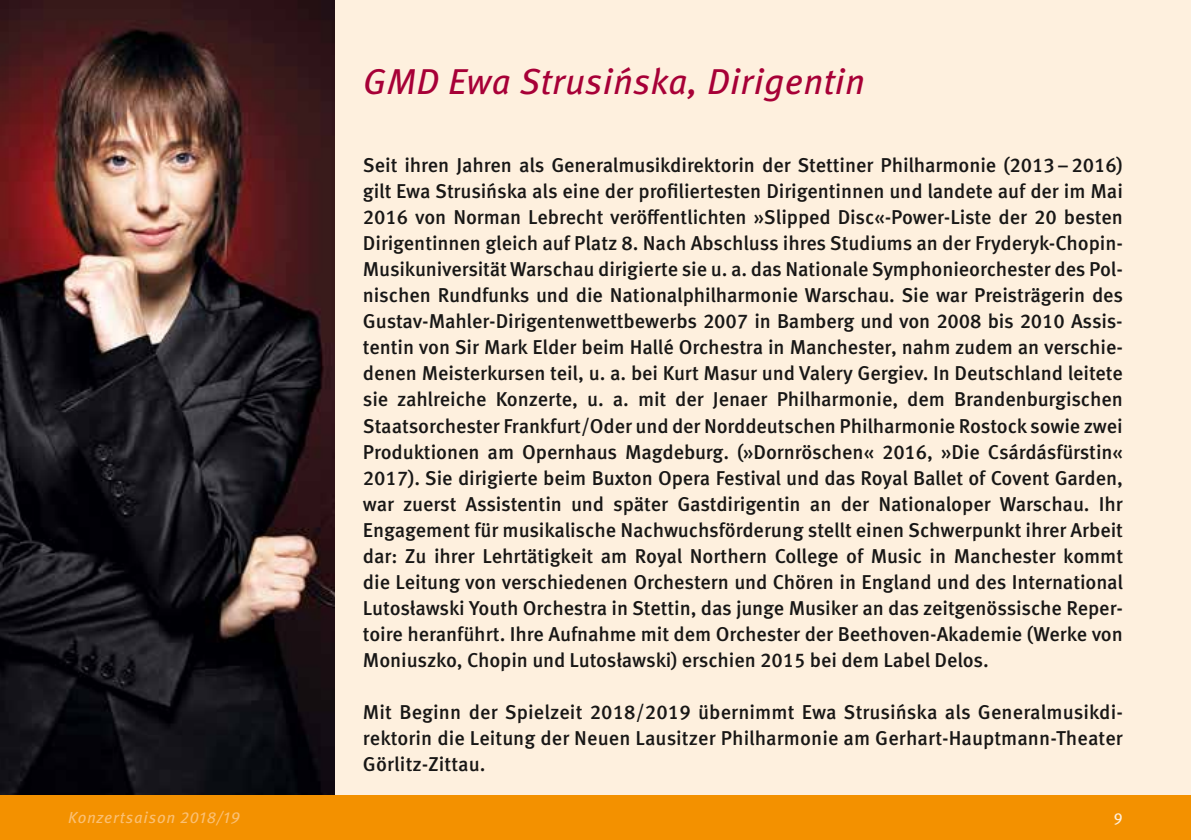
<style>
.page{position:relative;width:1191px;height:840px;background:#fff}
.page>*{position:absolute;margin:0;border:0;box-sizing:border-box;transform-origin:0 0}
.t1{font:italic 36px "Meta Pro";letter-spacing:.01em;color:#a70037}
.t2{font:500 20px/26px "Meta Pro";letter-spacing:-.005em;color:#181716;text-align:justify}
.t3{font:italic 16px "Meta Pro";letter-spacing:.05em;color:#fac074}
.t4{font:16px "Meta Pro";color:#fef0de}
</style>
<div class="page">
<div style="left:0;top:0;width:1191px;height:839px;background:#fef0de"></div>
<img style="left:0;top:0;width:334px;height:795px">
<div style="left:0;top:795px;width:1191px;height:44px;background:#f39100"></div>
<h1 class="t1" style="left:363px;top:54px;width:504px">GMD Ewa Strusińska, Dirigentin</h1>
<p class="t2" style="left:363px;top:151px;width:761px">Seit ihren Jahren als Generalmusikdirektorin der Stettiner Philharmonie (2013–2016) gilt Ewa Strusińska als eine der profiliertesten Dirigentinnen und landete auf der im Mai 2016 von Norman Lebrecht veröffentlichten »Slipped Disc«-Power-Liste der 20 besten Dirigentinnen gleich auf Platz 8. Nach Abschluss ihres Studiums an der Fryderyk-Chopin-Musikuniversität Warschau dirigierte sie u. a. das Nationale Symphonieorchester des Pol&shy;nischen Rundfunks und die Nationalphilharmonie Warschau. Sie war Preisträgerin des Gustav-Mahler-Dirigentenwettbewerbs 2007 in Bamberg und von 2008 bis 2010 Assis&shy;tentin von Sir Mark Elder beim Hallé Orchestra in Manchester, nahm zudem an verschie&shy;denen Meisterkursen teil, u. a. bei Kurt Masur und Valery Gergiev. In Deutschland leitete sie zahlreiche Konzerte, u. a. mit der Jenaer Philharmonie, dem Brandenburgischen Staatsorchester Frankfurt/Oder und der Norddeutschen Philharmonie Rostock sowie zwei Produktionen am Opernhaus Magdeburg. (»Dornröschen« 2016, »Die Csárdásfürstin« 2017). Sie dirigierte beim Buxton Opera Festival und das Royal Ballet of Covent Garden, war zuerst Assistentin und später Gastdirigentin an der Nationaloper Warschau. Ihr Engagement für musikalische Nachwuchsförderung stellt einen Schwerpunkt ihrer Arbeit dar: Zu ihrer Lehrtätigkeit am Royal Northern College of Music in Manchester kommt die Leitung von verschiedenen Orchestern und Chören in England und des International Lutosławski Youth Orchestra in Stettin, das junge Musiker an das zeitgenössische Reper&shy;toire heranführt. Ihre Aufnahme mit dem Orchester der Beethoven-Akademie (Werke von Moniuszko, Chopin und Lutosławski) erschien 2015 bei dem Label Delos.</p>
<p class="t2" style="left:363px;top:697px;width:761px">Mit Beginn der Spielzeit 2018/2019 übernimmt Ewa Strusińska als Generalmusikdi&shy;rektorin die Leitung der Neuen Lausitzer Philharmonie am Gerhart-Hauptmann-Theater Görlitz-Zittau.</p>
<p class="t3" style="left:68px;top:805px;width:173px">Konzertsaison 2018/19</p>
<p class="t4" style="left:1113px;top:805px;width:11px">9</p>
</div>
